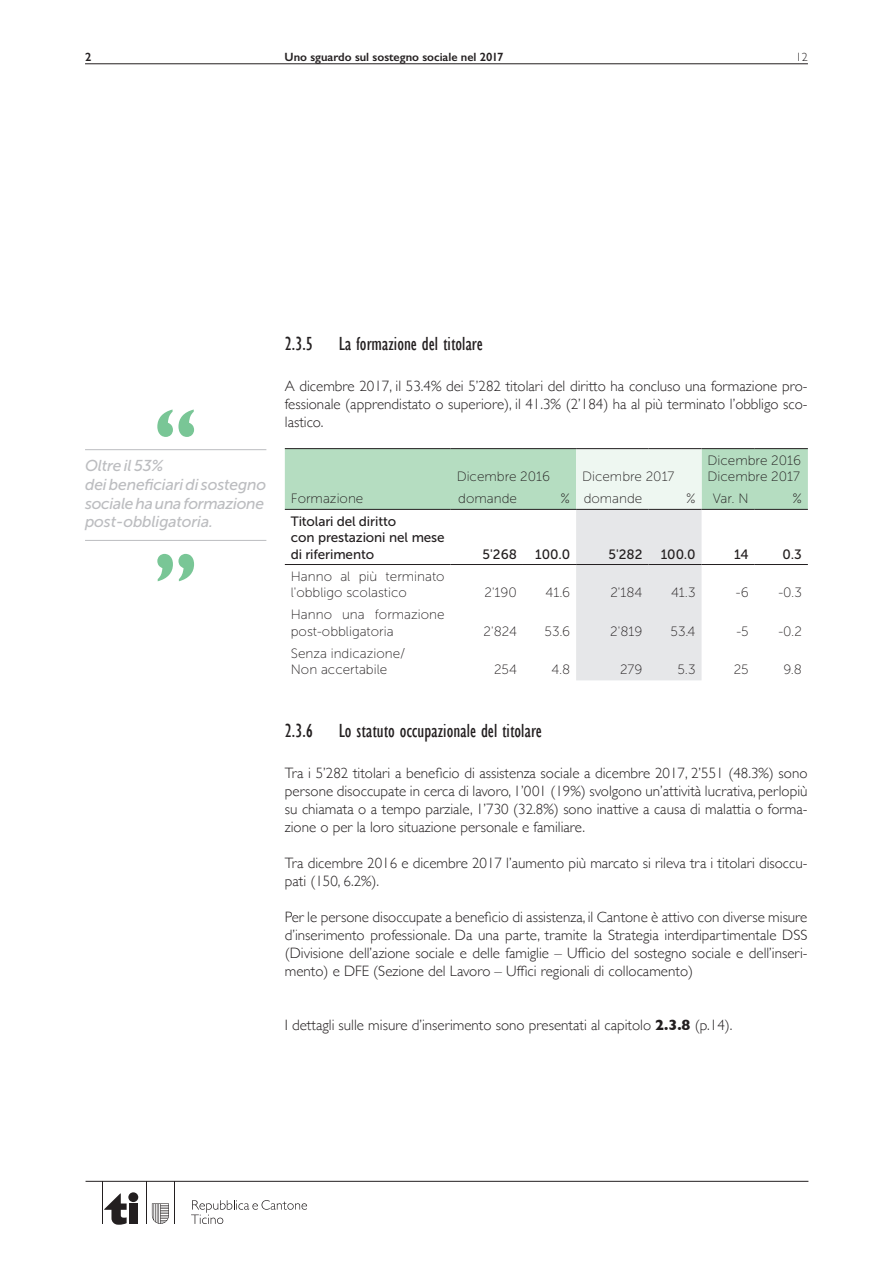
<style>
.page{position:relative;width:893px;height:1263px;background:#fff}
.page>*{position:absolute;margin:0;border:0;box-sizing:border-box;transform-origin:0 0}
.t1{font:19.5px "Gill Sans Condensed";color:#231f20}
.t2{font:italic 15.75px/18.8px "Museo Sans 500";letter-spacing:-.01em;color:#bcbdc0}
.t3{font:300 15px/18px "Gill Sans";color:#231f20;text-align:justify}
.t4{font:13.5px/16.5px "Museo Sans 100";color:#231f20}
.t5{font:13.5px/16.5px "Museo Sans 500";letter-spacing:-.01em;color:#231f20}
.t6{font:600 12px "Gill Sans";color:#231f20}
.t7{font:300 12px "Gill Sans";color:#231f20}
.s1{font-weight:700}
</style>
<div class="page">
<svg style="left:152px;top:1203px;width:17px;height:21px"></svg>
<hr style="left:147px;top:1181px;width:1px;height:43px;background:#231f20">
<hr style="left:174px;top:1181px;width:1px;height:43px;background:#231f20">
<div style="left:129px;top:1203px;width:9px;height:21px;background:#231f20"></div>
<div style="left:128px;top:1192px;width:10px;height:10px;background:#231f20;border-radius:50%"></div>
<svg style="left:104px;top:1193px;width:23px;height:32px"></svg>
<svg style="left:191px;top:1200px;width:116px;height:24px"></svg>
<hr style="left:102px;top:1181px;width:1px;height:43px;background:#231f20">
<hr style="left:86px;top:1181px;width:722px;height:1px;background:#231f20">
<hr style="left:85px;top:64px;width:723px;height:1px;background:#231f20">
<svg style="left:285px;top:449px;width:523px;height:231px"></svg>
<hr style="left:285px;top:448px;width:166px;height:1px;background:#231f20">
<hr style="left:451px;top:448px;width:72px;height:1px;background:#231f20">
<hr style="left:523px;top:448px;width:53px;height:1px;background:#231f20">
<hr style="left:576px;top:448px;width:72px;height:1px;background:#231f20">
<hr style="left:648px;top:448px;width:54px;height:1px;background:#231f20">
<hr style="left:702px;top:448px;width:53px;height:1px;background:#231f20">
<hr style="left:755px;top:448px;width:53px;height:1px;background:#231f20">
<hr style="left:285px;top:509px;width:166px;height:1px;background:#231f20">
<hr style="left:451px;top:509px;width:72px;height:1px;background:#231f20">
<hr style="left:523px;top:509px;width:53px;height:1px;background:#231f20">
<hr style="left:576px;top:509px;width:72px;height:1px;background:#231f20">
<hr style="left:648px;top:509px;width:54px;height:1px;background:#231f20">
<hr style="left:702px;top:509px;width:53px;height:1px;background:#231f20">
<hr style="left:755px;top:509px;width:53px;height:1px;background:#231f20">
<hr style="left:285px;top:564px;width:166px;height:1px;background:#231f20">
<hr style="left:451px;top:564px;width:72px;height:1px;background:#231f20">
<hr style="left:523px;top:564px;width:53px;height:1px;background:#231f20">
<hr style="left:576px;top:564px;width:72px;height:1px;background:#231f20">
<hr style="left:648px;top:564px;width:54px;height:1px;background:#231f20">
<hr style="left:702px;top:564px;width:53px;height:1px;background:#231f20">
<hr style="left:755px;top:564px;width:53px;height:1px;background:#231f20">
<hr style="left:85px;top:449px;width:181px;height:1px;background:#bcbdc0">
<hr style="left:85px;top:540px;width:181px;height:1px;background:#bcbdc0">
<svg style="left:157px;top:409px;width:37px;height:28px"></svg>
<svg style="left:157px;top:554px;width:37px;height:27px"></svg>
<p class="t6" style="left:85px;top:50px;width:8px">2</p>
<p class="t6" style="left:285px;top:50px;width:221px">Uno sguardo sul sostegno sociale nel 2017</p>
<p class="t7" style="left:796px;top:47px;width:13px">12</p>
<p class="t2" style="left:85px;top:456px;width:183px">Oltre il 53%<br>dei beneficiari di sostegno sociale ha una formazione post-obbligatoria.</p>
<h1 class="t1" style="left:285px;top:333px;width:30px">2.3.5</h1>
<h1 class="t1" style="left:339px;top:333px;width:146px">La formazione del titolare</h1>
<p class="t3" style="left:285px;top:376px;width:524px">A dicembre 2017, il 53.4% dei 5’282 titolari del diritto ha concluso una formazione pro&shy;fessionale (apprendistato o superiore), il 41.3% (2’184) ha al più terminato l’obbligo sco&shy;lastico.</p>
<p class="t4" style="left:457px;top:468px;width:95px">Dicembre 2016</p>
<p class="t4" style="left:582px;top:468px;width:94px">Dicembre 2017</p>
<p class="t4" style="left:708px;top:452px;width:95px">Dicembre 2016<br>Dicembre 2017</p>
<p class="t4" style="left:291px;top:491px;width:74px">Formazione</p>
<p class="t4" style="left:458px;top:491px;width:60px">domande</p>
<p class="t4" style="left:561px;top:491px;width:83px">% domande</p>
<p class="t4" style="left:686px;top:491px;width:11px">%</p>
<p class="t4" style="left:713px;top:491px;width:38px">Var. N</p>
<p class="t4" style="left:792px;top:491px;width:11px">%</p>
<p class="t5" style="left:291px;top:513px;width:155px">Titolari del diritto<br>con prestazioni nel mese di riferimento</p>
<p class="t5" style="left:483px;top:546px;width:36px">5'268</p>
<p class="t5" style="left:535px;top:546px;width:36px">100.0</p>
<p class="t5" style="left:608px;top:546px;width:35px">5'282</p>
<p class="t5" style="left:661px;top:546px;width:36px">100.0</p>
<p class="t5" style="left:734px;top:546px;width:16px">14</p>
<p class="t5" style="left:783px;top:546px;width:21px">0.3</p>
<p class="t4" style="left:291px;top:568px;width:155px">Hanno al più terminato l'obbligo scolastico</p>
<p class="t4" style="left:291px;top:606px;width:155px">Hanno una formazione post-obbligatoria</p>
<p class="t4" style="left:291px;top:645px;width:116px">Senza indicazione/<br>Non accertabile</p>
<p class="t4" style="left:485px;top:584px;width:34px">2'190</p>
<p class="t4" style="left:545px;top:584px;width:26px">41.6</p>
<p class="t4" style="left:610px;top:584px;width:34px">2'184</p>
<p class="t4" style="left:671px;top:584px;width:26px">41.3</p>
<p class="t4" style="left:736px;top:584px;width:14px">-6</p>
<p class="t4" style="left:778px;top:584px;width:25px">-0.3</p>
<p class="t4" style="left:484px;top:623px;width:35px">2'824</p>
<p class="t4" style="left:545px;top:623px;width:27px">53.6</p>
<p class="t4" style="left:610px;top:623px;width:34px">2'819</p>
<p class="t4" style="left:671px;top:623px;width:26px">53.4</p>
<p class="t4" style="left:736px;top:623px;width:14px">-5</p>
<p class="t4" style="left:778px;top:623px;width:25px">-0.2</p>
<p class="t4" style="left:494px;top:662px;width:24px">254</p>
<p class="t4" style="left:551px;top:662px;width:20px">4.8</p>
<p class="t4" style="left:620px;top:662px;width:24px">279</p>
<p class="t4" style="left:678px;top:662px;width:19px">5.3</p>
<p class="t4" style="left:734px;top:662px;width:16px">25</p>
<p class="t4" style="left:783px;top:662px;width:20px">9.8</p>
<h1 class="t1" style="left:285px;top:720px;width:30px">2.3.6</h1>
<h1 class="t1" style="left:339px;top:720px;width:205px">Lo statuto occupazionale del titolare</h1>
<p class="t3" style="left:285px;top:763px;width:524px">Tra i 5’282 titolari a beneficio di assistenza sociale a dicembre 2017, 2’551 (48.3%) sono persone disoccupate in cerca di lavoro, 1’001 (19%) svolgono un’attività lucrativa, perlopiù su chiamata o a tempo parziale, 1’730 (32.8%) sono inattive a causa di malattia o forma&shy;zione o per la loro situazione personale e familiare.</p>
<p class="t3" style="left:285px;top:853px;width:524px">Tra dicembre 2016 e dicembre 2017 l’aumento più marcato si rileva tra i titolari disoccu&shy;pati (150, 6.2%).</p>
<p class="t3" style="left:285px;top:907px;width:524px">Per le persone disoccupate a beneficio di assistenza, il Cantone è attivo con diverse misure d’inserimento professionale. Da una parte, tramite la Strategia interdipartimentale DSS (Divisione dell’azione sociale e delle famiglie – Ufficio del sostegno sociale e dell’inseri&shy;mento) e DFE (Sezione del Lavoro – Uffici regionali di collocamento)</p>
<p class="t3" style="left:285px;top:1015px;width:449px">I dettagli sulle misure d’inserimento sono presentati al capitolo <span class="s1">2.3.8</span> (p.14).</p>
</div>
